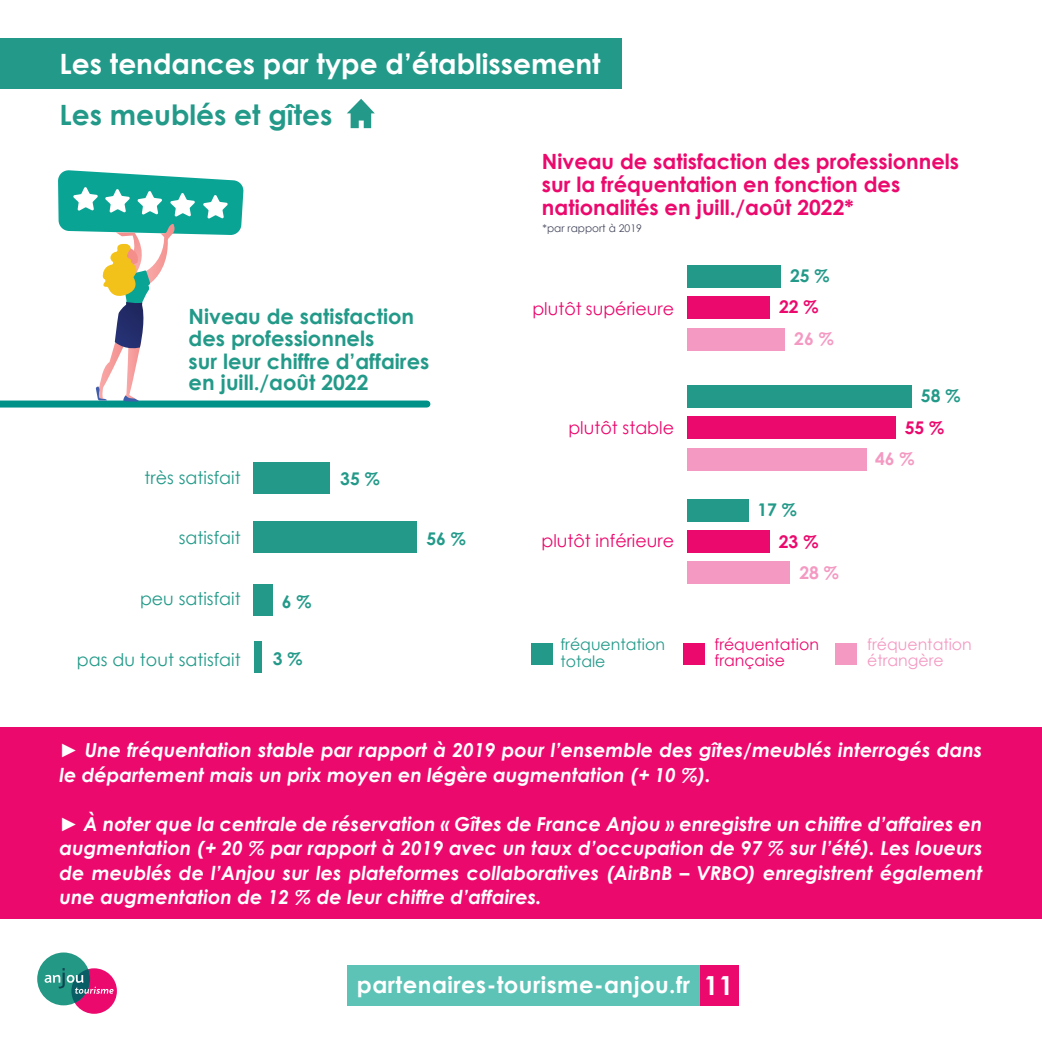
<style>
.page{position:relative;width:1042px;height:1042px;background:#fff}
.page>*{position:absolute;margin:0;border:0;box-sizing:border-box;transform-origin:0 0}
.t1{font:700 28px "Century Gothic";color:#fff}
.t2{font:700 28px "Century Gothic";color:#239a89}
.t3{font:700 22.75px "Century Gothic";letter-spacing:.02em;color:#fff}
.t4{font:700 21px/22.8px "Century Gothic";color:#ec096d}
.t5{font:700 21px "Century Gothic";color:#239a89}
.t6{font:italic 700 19.25px/24.5px "Century Gothic";color:#fff}
.t7{font:17.5px "Century Gothic";color:#239a89}
.t8{font:17.5px "Century Gothic";color:#ec096d}
.t9{font:700 17.5px "Century Gothic";color:#239a89}
.t10{font:700 17.5px "Century Gothic";color:#f499c2}
.t11{font:700 17.5px "Century Gothic";color:#ec096d}
.t12{font:15.75px "Century Gothic";color:#ec096d}
.t13{font:15.75px "Century Gothic";color:#f499c2}
.t14{font:15.75px "Century Gothic";color:#239a89}
.t15{font:10.5px "Century Gothic";color:#45485d}
.s1{font-weight:400;font-style:normal}
.s2{font-size:26.25px}
</style>
<div class="page">
<div style="left:700px;top:965px;width:39px;height:41px;background:#ec096d"></div>
<div style="left:347px;top:965px;width:353px;height:41px;background:#5cc3b6"></div>
<div style="left:71px;top:968px;width:46px;height:46px;background:#ec096d;border-radius:50%"></div>
<div style="left:37px;top:952px;width:53px;height:53px;background:#239884;border-radius:50%"></div>
<svg style="left:45px;top:968px;width:69px;height:35px"></svg>
<svg style="left:347px;top:99px;width:28px;height:29px"></svg>
<div style="left:0;top:38px;width:621px;height:51px;background:#239a89"></div>
<div style="left:683px;top:643px;width:22px;height:22px;background:#ec096d"></div>
<div style="left:531px;top:643px;width:22px;height:22px;background:#239a89"></div>
<div style="left:835px;top:643px;width:22px;height:22px;background:#f499c2"></div>
<div style="left:687px;top:499px;width:62px;height:22px;background:#239a89"></div>
<div style="left:687px;top:385px;width:225px;height:23px;background:#239a89"></div>
<div style="left:687px;top:265px;width:94px;height:23px;background:#239a89"></div>
<div style="left:687px;top:530px;width:83px;height:23px;background:#ec096d"></div>
<div style="left:687px;top:416px;width:209px;height:23px;background:#ec096d"></div>
<div style="left:687px;top:296px;width:83px;height:23px;background:#ec096d"></div>
<div style="left:687px;top:561px;width:103px;height:23px;background:#f499c2"></div>
<div style="left:687px;top:448px;width:180px;height:22px;background:#f499c2"></div>
<div style="left:687px;top:328px;width:98px;height:22px;background:#f499c2"></div>
<div style="left:254px;top:462px;width:76px;height:31px;background:#239a89"></div>
<div style="left:254px;top:522px;width:163px;height:31px;background:#239a89"></div>
<div style="left:254px;top:642px;width:7px;height:31px;background:#239a89"></div>
<div style="left:254px;top:584px;width:19px;height:32px;background:#239a89"></div>
<div style="left:0;top:728px;width:1042px;height:191px;background:#ec096d"></div>
<div style="left:0;top:400px;width:427px;height:7px;background:#009188"></div>
<svg style="left:58px;top:170px;width:186px;height:231px"></svg>
<p class="t1" style="left:60px;top:43px;width:542px">Les tendances par type d’établissement</p>
<p class="t2" style="left:60px;top:94px;width:274px">Les meublés et gîtes</p>
<p class="t5" style="left:189px;top:300px;width:227px">Niveau de satisfaction</p>
<p class="t5" style="left:189px;top:323px;width:187px">des professionnels</p>
<p class="t5" style="left:189px;top:345px;width:242px">sur leur chiffre d’affaires</p>
<p class="t5" style="left:189px;top:366px;width:181px">en juill./août 2022</p>
<p class="t7" style="left:145px;top:465px;width:98px">très satisfait</p>
<p class="t9" style="left:340px;top:465px;width:41px">35 %</p>
<p class="t7" style="left:179px;top:526px;width:63px">satisfait</p>
<p class="t9" style="left:426px;top:525px;width:41px">56 %</p>
<p class="t7" style="left:140px;top:587px;width:102px">peu satisfait</p>
<p class="t9" style="left:282px;top:588px;width:31px">6 %</p>
<p class="t7" style="left:77px;top:647px;width:165px">pas du tout satisfait</p>
<p class="t9" style="left:273px;top:646px;width:31px">3 %</p>
<p class="t4" style="left:542px;top:149px;width:419px">Niveau de satisfaction des professionnels sur la fréquentation en fonction des nationalités en juill./août 2022*</p>
<p class="t15" style="left:543px;top:221px;width:101px">*par rapport à 2019</p>
<p class="t9" style="left:790px;top:262px;width:41px">25 %</p>
<p class="t8" style="left:532px;top:296px;width:143px">plutôt supérieure</p>
<p class="t11" style="left:779px;top:294px;width:41px">22 %</p>
<p class="t10" style="left:794px;top:325px;width:41px">26 %</p>
<p class="t9" style="left:921px;top:382px;width:41px">58 %</p>
<p class="t8" style="left:568px;top:416px;width:107px">plutôt stable</p>
<p class="t11" style="left:905px;top:414px;width:41px">55 %</p>
<p class="t10" style="left:875px;top:445px;width:41px">46 %</p>
<p class="t9" style="left:757px;top:496px;width:41px">17 %</p>
<p class="t8" style="left:541px;top:529px;width:134px">plutôt inférieure</p>
<p class="t11" style="left:779px;top:528px;width:41px">23 %</p>
<p class="t10" style="left:799px;top:559px;width:41px">28 %</p>
<p class="t14" style="left:560px;top:633px;width:106px">fréquentation</p>
<p class="t14" style="left:560px;top:650px;width:47px">totale</p>
<p class="t12" style="left:714px;top:633px;width:106px">fréquentation</p>
<p class="t12" style="left:714px;top:649px;width:72px">française</p>
<p class="t13" style="left:867px;top:634px;width:106px">fréquentation</p>
<p class="t13" style="left:867px;top:649px;width:78px">étrangère</p>
<p class="t6" style="left:60px;top:737px;width:924px"><span class="s1">►</span> Une fréquentation stable par rapport à 2019 pour l’ensemble des gîtes/meublés interrogés dans le département mais un prix moyen en légère augmentation (+ 10 %).</p>
<p class="t6" style="left:60px;top:810px;width:924px;text-align:justify"><span class="s1">►</span> À noter que la centrale de réservation « Gîtes de France Anjou » enregistre un chiffre d’affaires en augmentation (+ 20 % par rapport à 2019 avec un taux d’occupation de 97 % sur l’été). Les loueurs de meublés de l’Anjou sur les plateformes collaboratives (AirBnB – VRBO) enregistrent également une augmentation de 12 % de leur chiffre d’affaires.</p>
<p class="t3" style="left:357px;top:967px;width:378px">partenaires-tourisme-anjou.fr <span class="s2">11</span></p>
</div>
